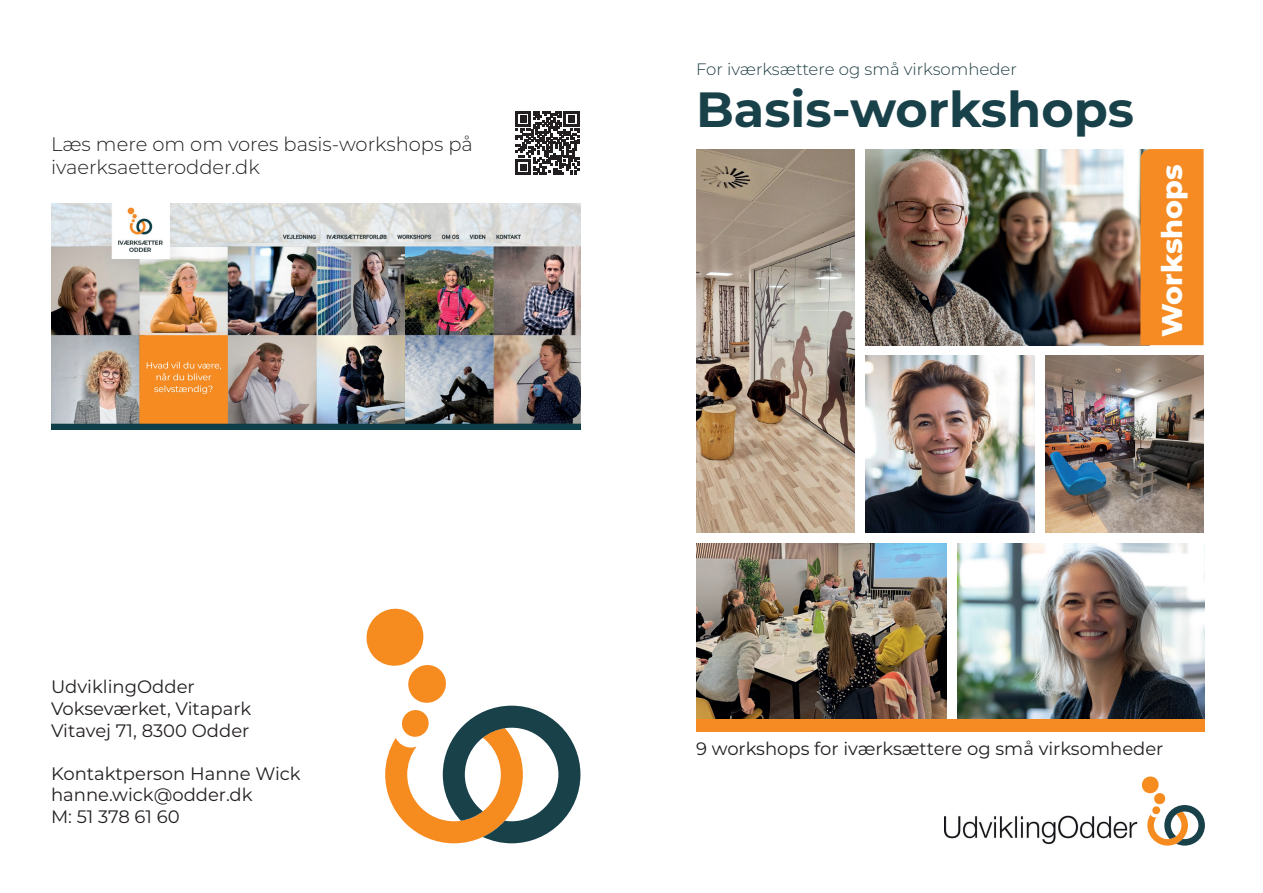
<style>
.page{position:relative;width:1263px;height:893px;background:#fff}
.page>*{position:absolute;margin:0;border:0;box-sizing:border-box;transform-origin:0 0}
.t1{font:700 49.35px "Montserrat";color:#19414a}
.t2{font:800 28.5px "Montserrat";color:#fff}
.t3{font:300 19.5px/23.4px "Montserrat";color:#231f20}
.t4{font:18px/21.6px "Montserrat";color:#231f20}
.t5{font:300 16.5px "Montserrat";color:#1f3d43}
</style>
<div class="page">
<img style="left:51px;top:203px;width:529px;height:226px">
<svg style="left:366px;top:608px;width:214px;height:235px"></svg>
<svg style="left:1141px;top:776px;width:64px;height:70px"></svg>
<img style="left:945px;top:815px;width:193px;height:29px">
<svg style="left:516px;top:111px;width:63px;height:64px"></svg>
<img style="left:1045px;top:356px;width:159px;height:177px">
<img style="left:865px;top:149px;width:275px;height:196px">
<img style="left:865px;top:356px;width:169px;height:177px">
<div style="left:1140px;top:149px;width:63px;height:196px;background:#f58b22"></div>
<img style="left:957px;top:543px;width:248px;height:176px">
<img style="left:696px;top:543px;width:250px;height:176px">
<svg style="left:1139px;top:576px;width:66px;height:110px"></svg>
<div style="left:696px;top:719px;width:509px;height:12px;background:#f58b22"></div>
<img style="left:696px;top:149px;width:159px;height:384px">
<p class="t3" style="left:51px;top:131px;width:423px">Læs mere om om vores basis-workshops på ivaerksaetterodder.dk</p>
<p class="t4" style="left:51px;top:676px;width:202px">UdviklingOdder<br>Vokseværket, Vitapark<br>Vitavej 71, 8300 Odder</p>
<p class="t4" style="left:51px;top:762px;width:251px">Kontaktperson Hanne Wick hanne.wick@odder.dk<br>M: 51 378 61 60</p>
<p class="t5" style="left:696px;top:58px;width:322px">For iværksættere og små virksomheder</p>
<h1 class="t1" style="left:696px;top:74px;width:440px">Basis-workshops</h1>
<h2 class="t2" style="left:1151px;top:337px;width:174px;rotate:-90deg">Workshops</h2>
<p class="t4" style="left:696px;top:737px;width:469px">9 workshops for iværksættere og små virksomheder</p>
</div>
